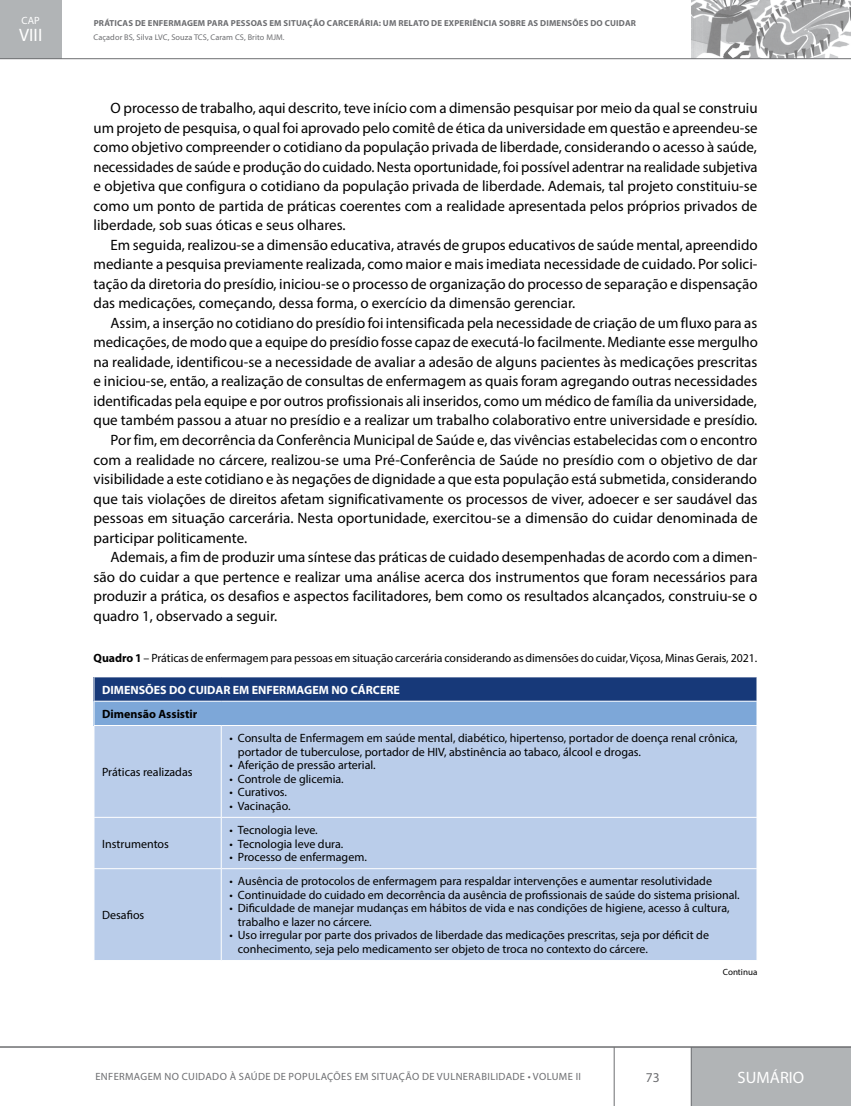
<style>
.page{position:relative;width:851px;height:1106px;background:#fff}
.page>*{position:absolute;margin:0;border:0;box-sizing:border-box;transform-origin:0 0}
.t1{font:18px "Myriad Pro";color:#fff}
.t2{font:16.5px "Myriad Pro";letter-spacing:.005em;color:#fff}
.t3{font:15px/19.5px "Myriad Pro";color:#000;text-align:justify}
.t4{font:13.5px "Myriad Pro";color:#6d6e71}
.t5{font:12px/13.5px "Myriad Pro";color:#000}
.t6{font:700 12px "Myriad Pro";color:#fff}
.t7{font:700 12px "Myriad Pro";color:#000}
.t8{font:10.5px "Myriad Pro";letter-spacing:.035em;color:#6d6e71}
.t9{font:10.5px "Myriad Pro";color:#fff}
.t10{font:9px "Myriad Pro";color:#000}
.t11{font:700 8.7px "Myriad Pro";letter-spacing:.02em;color:#6d6e71}
.t12{font:8.25px "Myriad Pro";letter-spacing:.01em;color:#6d6e71}
.s1{font-weight:700}
</style>
<div class="page">
<div style="left:691px;top:1047px;width:159px;height:59px;background:#b1b4b6"></div>
<hr style="left:613px;top:1047px;width:1px;height:59px;background:#6d6e71">
<hr style="left:691px;top:1047px;width:1px;height:59px;background:#6d6e71">
<div style="left:0;top:0;width:62px;height:59px;background:#b1b4b6"></div>
<img style="left:691px;top:0;width:159px;height:58px">
<hr style="left:0;top:58px;width:850px;height:1px;background:#6d6e71">
<hr style="left:0;top:1046px;width:850px;height:1px;background:#6d6e71">
<div style="left:94px;top:677px;width:662px;height:24px;background:#173979"></div>
<div style="left:94px;top:701px;width:662px;height:24px;background:#7da7d8"></div>
<div style="left:95px;top:726px;width:661px;height:234px;background:#bacdea"></div>
<hr style="left:221px;top:726px;width:1px;height:91px;background:#fff">
<hr style="left:94px;top:817px;width:127px;height:1px;background:#fff">
<hr style="left:221px;top:817px;width:536px;height:1px;background:#fff">
<hr style="left:221px;top:817px;width:1px;height:51px;background:#fff">
<hr style="left:94px;top:868px;width:127px;height:1px;background:#fff">
<hr style="left:221px;top:868px;width:536px;height:1px;background:#fff">
<hr style="left:221px;top:869px;width:1px;height:91px;background:#fff">
<svg style="left:94px;top:677px;width:1px;height:48px"></svg>
<svg style="left:756px;top:677px;width:1px;height:48px"></svg>
<hr style="left:94px;top:701px;width:127px;height:1px;background:#fff">
<hr style="left:221px;top:701px;width:536px;height:1px;background:#fff">
<p class="t9" style="left:22px;top:14px;width:20px">CAP</p>
<p class="t1" style="left:19px;top:24px;width:25px">VIII</p>
<p class="t11" style="left:94px;top:18px;width:543px">PRÁTICAS DE ENFERMAGEM PARA PESSOAS EM SITUAÇÃO CARCERÁRIA: UM RELATO DE EXPERIÊNCIA SOBRE AS DIMENSÕES DO CUIDAR</p>
<p class="t12" style="left:94px;top:32px;width:192px">Caçador BS, Silva LVC, Souza TCS, Caram CS, Brito MJM.</p>
<p class="t3" style="left:94px;top:98px;width:665px;text-indent:17px">O processo de trabalho, aqui descrito, teve início com a dimensão pesquisar por meio da qual se construiu um projeto de pesquisa, o qual foi aprovado pelo comitê de ética da universidade em questão e apreendeu-se como objetivo compreender o cotidiano da população privada de liberdade, considerando o acesso à saúde, necessidades de saúde e produção do cuidado. Nesta oportunidade, foi possível adentrar na realidade subjetiva e objetiva que configura o cotidiano da população privada de liberdade. Ademais, tal projeto constituiu-se como um ponto de partida de práticas coerentes com a realidade apresentada pelos próprios privados de liberdade, sob suas óticas e seus olhares.</p>
<p class="t3" style="left:94px;top:235px;width:665px;text-indent:17px">Em seguida, realizou-se a dimensão educativa, através de grupos educativos de saúde mental, apreendido mediante a pesquisa previamente realizada, como maior e mais imediata necessidade de cuidado. Por solici&shy;tação da diretoria do presídio, iniciou-se o processo de organização do processo de separação e dispensação das medicações, começando, dessa forma, o exercício da dimensão gerenciar.</p>
<p class="t3" style="left:111px;top:313px;width:648px">Assim, a inserção no cotidiano do presídio foi intensificada pela necessidade de criação de um fluxo para as</p>
<p class="t3" style="left:94px;top:332px;width:665px">medicações, de modo que a equipe do presídio fosse capaz de executá-lo facilmente. Mediante esse mergulho</p>
<p class="t3" style="left:94px;top:352px;width:665px">na realidade, identificou-se a necessidade de avaliar a adesão de alguns pacientes às medicações prescritas</p>
<p class="t3" style="left:94px;top:371px;width:665px">e iniciou-se, então, a realização de consultas de enfermagem as quais foram agregando outras necessidades</p>
<p class="t3" style="left:94px;top:391px;width:664px">identificadas pela equipe e por outros profissionais ali inseridos, como um médico de família da universidade,</p>
<p class="t3" style="left:94px;top:410px;width:665px">que também passou a atuar no presídio e a realizar um trabalho colaborativo entre universidade e presídio.</p>
<p class="t3" style="left:111px;top:430px;width:648px">Por fim, em decorrência da Conferência Municipal de Saúde e, das vivências estabelecidas com o encontro</p>
<p class="t3" style="left:94px;top:449px;width:665px">com a realidade no cárcere, realizou-se uma Pré-Conferência de Saúde no presídio com o objetivo de dar</p>
<p class="t3" style="left:94px;top:469px;width:665px">visibilidade a este cotidiano e às negações de dignidade a que esta população está submetida, considerando</p>
<p class="t3" style="left:94px;top:488px;width:665px">que tais violações de direitos afetam significativamente os processos de viver, adoecer e ser saudável das</p>
<p class="t3" style="left:94px;top:508px;width:665px">pessoas em situação carcerária. Nesta oportunidade, exercitou-se a dimensão do cuidar denominada de</p>
<p class="t3" style="left:94px;top:527px;width:155px">participar politicamente.</p>
<p class="t3" style="left:111px;top:547px;width:648px">Ademais, a fim de produzir uma síntese das práticas de cuidado desempenhadas de acordo com a dimen-</p>
<p class="t3" style="left:94px;top:566px;width:665px">são do cuidar a que pertence e realizar uma análise acerca dos instrumentos que foram necessários para</p>
<p class="t3" style="left:94px;top:586px;width:665px">produzir a prática, os desafios e aspectos facilitadores, bem como os resultados alcançados, construiu-se o</p>
<p class="t3" style="left:94px;top:605px;width:185px">quadro 1, observado a seguir.</p>
<p class="t5" style="left:94px;top:651px;width:665px"><span class="s1">Quadro 1</span> – Práticas de enfermagem para pessoas em situação carcerária considerando as dimensões do cuidar, Viçosa, Minas Gerais, 2021.</p>
<p class="t6" style="left:102px;top:682px;width:299px">DIMENSÕES DO CUIDAR EM ENFERMAGEM NO CÁRCERE</p>
<p class="t7" style="left:102px;top:707px;width:97px">Dimensão Assistir</p>
<p class="t5" style="left:102px;top:765px;width:92px">Práticas realizadas</p>
<p class="t5" style="left:102px;top:836px;width:68px">Instrumentos</p>
<p class="t5" style="left:102px;top:908px;width:44px">Desafios</p>
<p class="t5" style="left:238px;top:731px;width:501px;text-indent:-9px">• Consulta de Enfermagem em saúde mental, diabético, hipertenso, portador de doença renal crônica, portador de tuberculose, portador de HIV, abstinência ao tabaco, álcool e drogas.</p>
<p class="t5" style="left:229px;top:758px;width:148px">• Aferição de pressão arterial.</p>
<p class="t5" style="left:229px;top:771px;width:116px">• Controle de glicemia.</p>
<p class="t5" style="left:229px;top:785px;width:59px">• Curativos.</p>
<p class="t5" style="left:229px;top:798px;width:63px">• Vacinação.</p>
<p class="t5" style="left:229px;top:823px;width:90px">• Tecnologia leve.</p>
<p class="t5" style="left:229px;top:836px;width:116px">• Tecnologia leve dura.</p>
<p class="t5" style="left:229px;top:850px;width:139px">• Processo de enfermagem.</p>
<p class="t5" style="left:229px;top:874px;width:484px">• Ausência de protocolos de enfermagem para respaldar intervenções e aumentar resolutividade</p>
<p class="t5" style="left:229px;top:887px;width:511px">• Continuidade do cuidado em decorrência da ausência de profissionais de saúde do sistema prisional.</p>
<p class="t5" style="left:238px;top:901px;width:493px;text-indent:-9px">• Dificuldade de manejar mudanças em hábitos de vida e nas condições de higiene, acesso â cultura, trabalho e lazer no cárcere.</p>
<p class="t5" style="left:238px;top:928px;width:472px;text-indent:-9px">• Uso irregular por parte dos privados de liberdade das medicações prescritas, seja por déficit de conhecimento, seja pelo medicamento ser objeto de troca no contexto do cárcere.</p>
<p class="t10" style="left:722px;top:966px;width:36px">Continua</p>
<p class="t8" style="left:95px;top:1070px;width:487px">ENFERMAGEM NO CUIDADO À SAÚDE DE POPULAÇÕES EM SITUAÇÃO DE VULNERABILIDADE • VOLUME II</p>
<p class="t4" style="left:645px;top:1068px;width:15px">73</p>
<p class="t2" style="left:737px;top:1067px;width:68px">SUMÁRIO</p>
</div>
